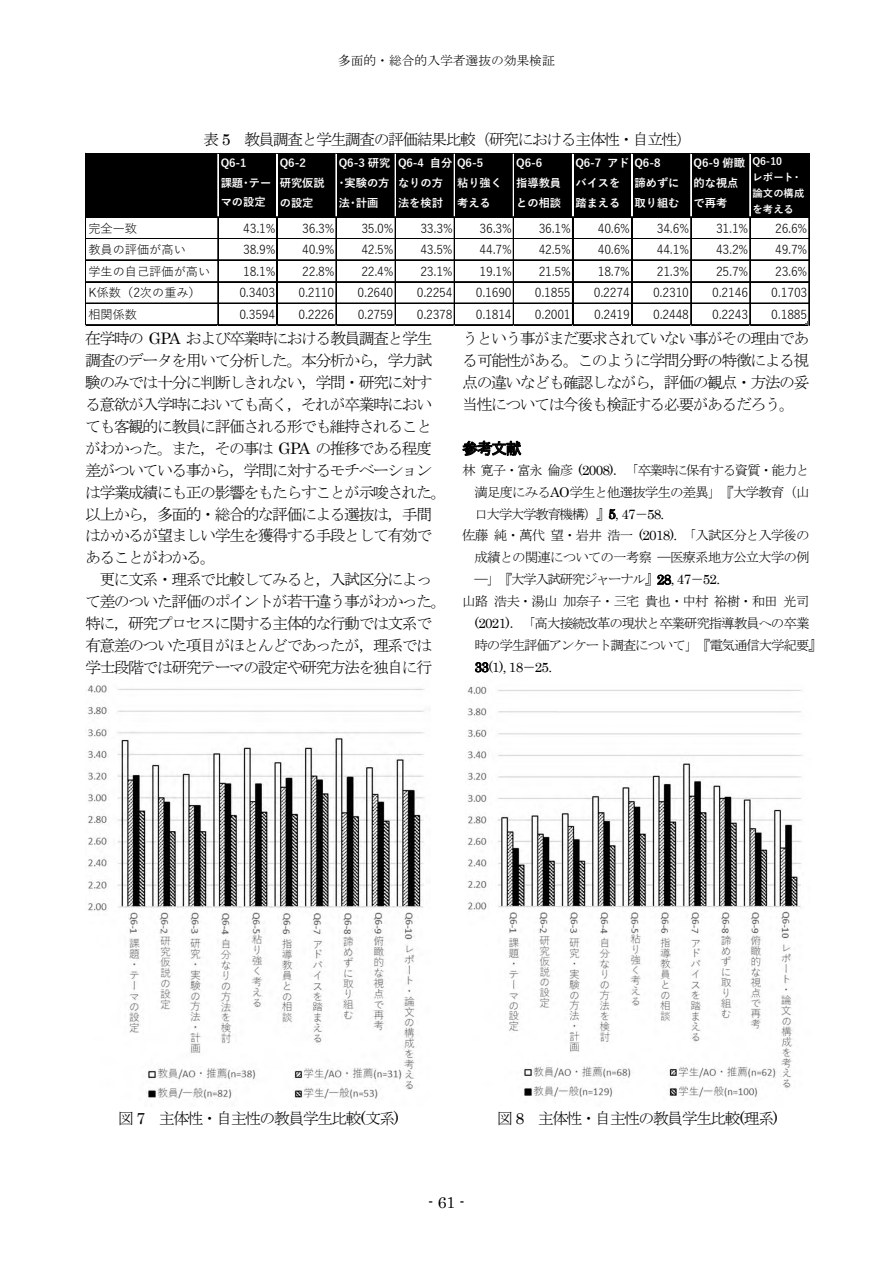
<style>
.page{position:relative;width:893px;height:1263px;background:#fff}
.page>*{position:absolute;margin:0;border:0;box-sizing:border-box;transform-origin:0 0}
.t1{font:15.9px/21.9px "MS Mincho";letter-spacing:-.09em;color:#000;text-align:justify}
.t2{font:15.9px "Century";color:#000}
.t3{font:15.9px "MS Gothic";color:#000}
.t4{font:13.5px "MS Mincho";letter-spacing:-.08em;color:#000}
.t5{font:13.5px "MS Mincho";letter-spacing:-.1em;color:#000}
.t6{font:13.5px "Century";color:#000}
.t7{font:12.75px "MS Mincho";color:#000}
.t8{font:12.15px "Yu Gothic";letter-spacing:-.01em;color:#000}
.t9{font:700 11.25px/19.6px "Yu Gothic";letter-spacing:-.01em;color:#fff}
.t10{font:700 10.35px/15.9px "Yu Gothic";letter-spacing:-.005em;color:#fff}
.s1{font-family:"Century"}
.s2{font-family:"MS Mincho"}
</style>
<div class="page">
<svg style="left:462px;top:441px;width:59px;height:15px"></svg>
<svg style="left:609px;top:509px;width:7px;height:11px"></svg>
<svg style="left:657px;top:575px;width:14px;height:10px"></svg>
<svg style="left:475px;top:662px;width:13px;height:10px"></svg>
<img style="left:467px;top:686px;width:335px;height:411px">
<img style="left:86px;top:685px;width:339px;height:415px">
<div style="left:86px;top:154px;width:724px;height:64px;background:#000"></div>
<hr style="left:86px;top:153px;width:724px;height:1px;background:#000">
<hr style="left:218px;top:154px;width:1px;height:63px;background:#fff">
<hr style="left:277px;top:154px;width:1px;height:63px;background:#fff">
<hr style="left:336px;top:154px;width:1px;height:63px;background:#fff">
<hr style="left:395px;top:154px;width:1px;height:63px;background:#fff">
<hr style="left:454px;top:154px;width:1px;height:63px;background:#fff">
<hr style="left:513px;top:154px;width:1px;height:63px;background:#fff">
<hr style="left:572px;top:154px;width:1px;height:63px;background:#fff">
<hr style="left:631px;top:154px;width:1px;height:63px;background:#fff">
<hr style="left:632px;top:154px;width:1px;height:63px;background:#fff">
<hr style="left:690px;top:154px;width:1px;height:63px;background:#fff">
<hr style="left:691px;top:154px;width:1px;height:63px;background:#fff">
<hr style="left:749px;top:154px;width:1px;height:63px;background:#fff">
<hr style="left:750px;top:154px;width:1px;height:63px;background:#fff">
<hr style="left:86px;top:238px;width:724px;height:1px;background:#000">
<hr style="left:86px;top:260px;width:724px;height:1px;background:#000">
<hr style="left:86px;top:281px;width:724px;height:1px;background:#000">
<hr style="left:86px;top:282px;width:724px;height:1px;background:#000">
<hr style="left:86px;top:303px;width:724px;height:1px;background:#000">
<hr style="left:85px;top:153px;width:1px;height:172px;background:#000">
<hr style="left:86px;top:153px;width:1px;height:172px;background:#000">
<hr style="left:218px;top:218px;width:1px;height:107px;background:#000">
<hr style="left:277px;top:218px;width:1px;height:107px;background:#000">
<hr style="left:336px;top:218px;width:1px;height:107px;background:#000">
<hr style="left:395px;top:218px;width:1px;height:107px;background:#000">
<hr style="left:454px;top:218px;width:1px;height:107px;background:#000">
<hr style="left:513px;top:218px;width:1px;height:107px;background:#000">
<hr style="left:572px;top:218px;width:1px;height:107px;background:#000">
<hr style="left:631px;top:218px;width:1px;height:107px;background:#000">
<hr style="left:632px;top:218px;width:1px;height:107px;background:#000">
<hr style="left:690px;top:218px;width:1px;height:107px;background:#000">
<hr style="left:691px;top:218px;width:1px;height:107px;background:#000">
<hr style="left:749px;top:218px;width:1px;height:107px;background:#000">
<hr style="left:750px;top:218px;width:1px;height:107px;background:#000">
<hr style="left:86px;top:324px;width:724px;height:1px;background:#000">
<hr style="left:86px;top:325px;width:724px;height:1px;background:#000">
<hr style="left:808px;top:154px;width:1px;height:171px;background:#000">
<hr style="left:809px;top:154px;width:1px;height:171px;background:#000">
<svg style="left:805px;top:321px;width:5px;height:5px"></svg>
<p class="t7" style="left:338px;top:54px;width:218px">多面的・総合的入学者選抜の効果検証</p>
<p class="t1" style="left:204px;top:129px;width:490px">表 <span class="s1">5</span> 教員調査と学生調査の評価結果比較（研究における主体性・自立性）</p>
<p class="t9" style="left:221px;top:154px;width:52px">Q6-1<br>課題･テーマの設定</p>
<p class="t9" style="left:280px;top:154px;width:47px">Q6-2<br>研究仮説の設定</p>
<p class="t9" style="left:339px;top:154px;width:53px;text-align:justify">Q6-3 研究･実験の方法･計画</p>
<p class="t9" style="left:398px;top:154px;width:87px">Q6-4 自分 Q6-5なりの方<br>法を検討</p>
<p class="t9" style="left:516px;top:154px;width:46px">Q6-6<br>指導教員との相談</p>
<p class="t9" style="left:575px;top:154px;width:87px">Q6-7 アド Q6-8バイスを<br>踏まえる</p>
<p class="t9" style="left:634px;top:173px;width:47px">諦めずに取り組む</p>
<p class="t9" style="left:457px;top:173px;width:47px">粘り強く考える</p>
<p class="t9" style="left:694px;top:154px;width:53px">Q6-9 俯瞰的な視点で再考</p>
<p class="t10" style="left:753px;top:154px;width:53px">Q6-10<br>レポート･論文の構成を考える</p>
<p class="t8" style="left:88px;top:217px;width:50px">完全一致</p>
<p class="t8" style="left:243px;top:217px;width:34px">43.1%</p>
<p class="t8" style="left:302px;top:217px;width:34px">36.3%</p>
<p class="t8" style="left:361px;top:217px;width:34px">35.0%</p>
<p class="t8" style="left:420px;top:217px;width:34px">33.3%</p>
<p class="t8" style="left:480px;top:217px;width:34px">36.3%</p>
<p class="t8" style="left:539px;top:217px;width:34px">36.1%</p>
<p class="t8" style="left:598px;top:217px;width:34px">40.6%</p>
<p class="t8" style="left:657px;top:217px;width:34px">34.6%</p>
<p class="t8" style="left:716px;top:217px;width:34px">31.1%</p>
<p class="t8" style="left:775px;top:217px;width:34px">26.6%</p>
<p class="t8" style="left:88px;top:238px;width:99px">教員の評価が高い</p>
<p class="t8" style="left:243px;top:238px;width:34px">38.9%</p>
<p class="t8" style="left:302px;top:238px;width:34px">40.9%</p>
<p class="t8" style="left:361px;top:238px;width:34px">42.5%</p>
<p class="t8" style="left:420px;top:238px;width:34px">43.5%</p>
<p class="t8" style="left:479px;top:238px;width:34px">44.7%</p>
<p class="t8" style="left:539px;top:238px;width:34px">42.5%</p>
<p class="t8" style="left:598px;top:238px;width:34px">40.6%</p>
<p class="t8" style="left:657px;top:238px;width:34px">44.1%</p>
<p class="t8" style="left:716px;top:238px;width:34px">43.2%</p>
<p class="t8" style="left:775px;top:238px;width:34px">49.7%</p>
<p class="t8" style="left:88px;top:260px;width:123px">学生の自己評価が高い</p>
<p class="t8" style="left:243px;top:260px;width:34px">18.1%</p>
<p class="t8" style="left:302px;top:260px;width:34px">22.8%</p>
<p class="t8" style="left:361px;top:260px;width:34px">22.4%</p>
<p class="t8" style="left:420px;top:260px;width:34px">23.1%</p>
<p class="t8" style="left:479px;top:260px;width:34px">19.1%</p>
<p class="t8" style="left:539px;top:260px;width:34px">21.5%</p>
<p class="t8" style="left:598px;top:260px;width:34px">18.7%</p>
<p class="t8" style="left:657px;top:260px;width:34px">21.3%</p>
<p class="t8" style="left:716px;top:260px;width:34px">25.7%</p>
<p class="t8" style="left:775px;top:260px;width:34px">23.6%</p>
<p class="t8" style="left:88px;top:281px;width:114px">K係数（2次の重み）</p>
<p class="t8" style="left:239px;top:281px;width:37px">0.3403</p>
<p class="t8" style="left:298px;top:281px;width:37px">0.2110</p>
<p class="t8" style="left:358px;top:281px;width:37px">0.2640</p>
<p class="t8" style="left:417px;top:281px;width:37px">0.2254</p>
<p class="t8" style="left:476px;top:281px;width:37px">0.1690</p>
<p class="t8" style="left:535px;top:281px;width:37px">0.1855</p>
<p class="t8" style="left:594px;top:281px;width:37px">0.2274</p>
<p class="t8" style="left:653px;top:281px;width:37px">0.2310</p>
<p class="t8" style="left:712px;top:281px;width:38px">0.2146</p>
<p class="t8" style="left:771px;top:281px;width:37px">0.1703</p>
<p class="t8" style="left:88px;top:303px;width:50px">相関係数</p>
<p class="t8" style="left:239px;top:303px;width:37px">0.3594</p>
<p class="t8" style="left:298px;top:303px;width:37px">0.2226</p>
<p class="t8" style="left:358px;top:303px;width:37px">0.2759</p>
<p class="t8" style="left:417px;top:303px;width:37px">0.2378</p>
<p class="t8" style="left:476px;top:303px;width:37px">0.1814</p>
<p class="t8" style="left:535px;top:303px;width:37px">0.2001</p>
<p class="t8" style="left:594px;top:303px;width:37px">0.2419</p>
<p class="t8" style="left:653px;top:303px;width:37px">0.2448</p>
<p class="t8" style="left:712px;top:303px;width:37px">0.2243</p>
<p class="t8" style="left:771px;top:303px;width:37px">0.1885</p>
<p class="t1" style="left:85px;top:328px;width:349px">在学時の <span class="s1">GPA</span> および卒業時における教員調査と学生</p>
<p class="t1" style="left:85px;top:350px;width:349px">調査のデータを用いて分析した。本分析から，学力試</p>
<p class="t1" style="left:85px;top:372px;width:349px">験のみでは十分に判断しきれない，学問・研究に対す</p>
<p class="t1" style="left:85px;top:393px;width:349px">る意欲が入学時においても高く，それが卒業時におい</p>
<p class="t1" style="left:85px;top:415px;width:349px">ても客観的に教員に評価される形でも維持されること</p>
<p class="t1" style="left:85px;top:437px;width:349px">がわかった。また，その事は <span class="s1">GPA</span> の推移である程度</p>
<p class="t1" style="left:85px;top:459px;width:349px">差がついている事から，学問に対するモチベーション</p>
<p class="t1" style="left:85px;top:481px;width:363px">は学業成績にも正の影響をもたらすことが示唆された。</p>
<p class="t1" style="left:85px;top:503px;width:349px">以上から，多面的・総合的な評価による選抜は，手間</p>
<p class="t1" style="left:85px;top:525px;width:349px">はかかるが望ましい学生を獲得する手段として有効で</p>
<p class="t1" style="left:85px;top:547px;width:133px">あることがわかる。</p>
<p class="t1" style="left:99px;top:569px;width:334px">更に文系・理系で比較してみると，入試区分によっ</p>
<p class="t1" style="left:85px;top:590px;width:363px">て差のついた評価のポイントが若干違う事がわかった。</p>
<p class="t1" style="left:85px;top:612px;width:349px">特に，研究プロセスに関する主体的な行動では文系で</p>
<p class="t1" style="left:85px;top:634px;width:349px">有意差のついた項目がほとんどであったが，理系では</p>
<p class="t1" style="left:85px;top:656px;width:349px">学士段階では研究テーマの設定や研究方法を独自に行</p>
<p class="t1" style="left:462px;top:327px;width:349px">うという事がまだ要求されていない事がその理由である可能性がある。このように学問分野の特徴による視点の違いなども確認しながら，評価の観点・方法の妥当性については今後も検証する必要があるだろう。</p>
<p class="t3" style="left:462px;top:440px;width:61px">参考文献</p>
<p class="t4" style="left:462px;top:463px;width:349px">林寛子・富永倫彦 <span class="s1">(2008)</span>．「卒業時に保有する資質・能力と</p>
<p class="t4" style="left:474px;top:485px;width:337px">満足度にみる<span class="s1">AO</span>学生と他選抜学生の差異」『大学教育（山</p>
<p class="t4" style="left:474px;top:507px;width:191px">口大学大学教育機構）』<span class="s1">5, 47</span>－<span class="s1">58.</span></p>
<p class="t4" style="left:462px;top:529px;width:349px">佐藤純・萬代望・岩井浩一 <span class="s1">(2018).</span> 「入試区分と入学後の</p>
<p class="t4" style="left:474px;top:551px;width:336px">成績との関連についての一考察 ―医療系地方公立大学の例</p>
<p class="t5" style="left:474px;top:573px;width:247px">―」『大学入試研究ジャーナル』<span class="s1">28, 47</span>－<span class="s1">52.</span></p>
<p class="t4" style="left:462px;top:594px;width:349px">山路浩夫・湯山加奈子・三宅貴也・中村裕樹・和田光司</p>
<p class="t4" style="left:474px;top:616px;width:336px"><span class="s1">(2021)</span>．「高大接続改革の現状と卒業研究指導教員への卒業</p>
<p class="t4" style="left:474px;top:638px;width:349px">時の学生評価アンケート調査について」『電気通信大学紀要』</p>
<p class="t6" style="left:474px;top:656px;width:79px">33(1), 18<span class="s2">－</span>25.</p>
<p class="t1" style="left:118px;top:1107px;width:282px">図 <span class="s1">7</span> 主体性・自主性の教員学生比較<span class="s1">(</span>文系<span class="s1">)</span></p>
<p class="t1" style="left:497px;top:1107px;width:282px">図 <span class="s1">8</span> 主体性・自主性の教員学生比較<span class="s1">(</span>理系<span class="s1">)</span></p>
<p class="t2" style="left:428px;top:1189px;width:38px">- 61 -</p>
</div>
